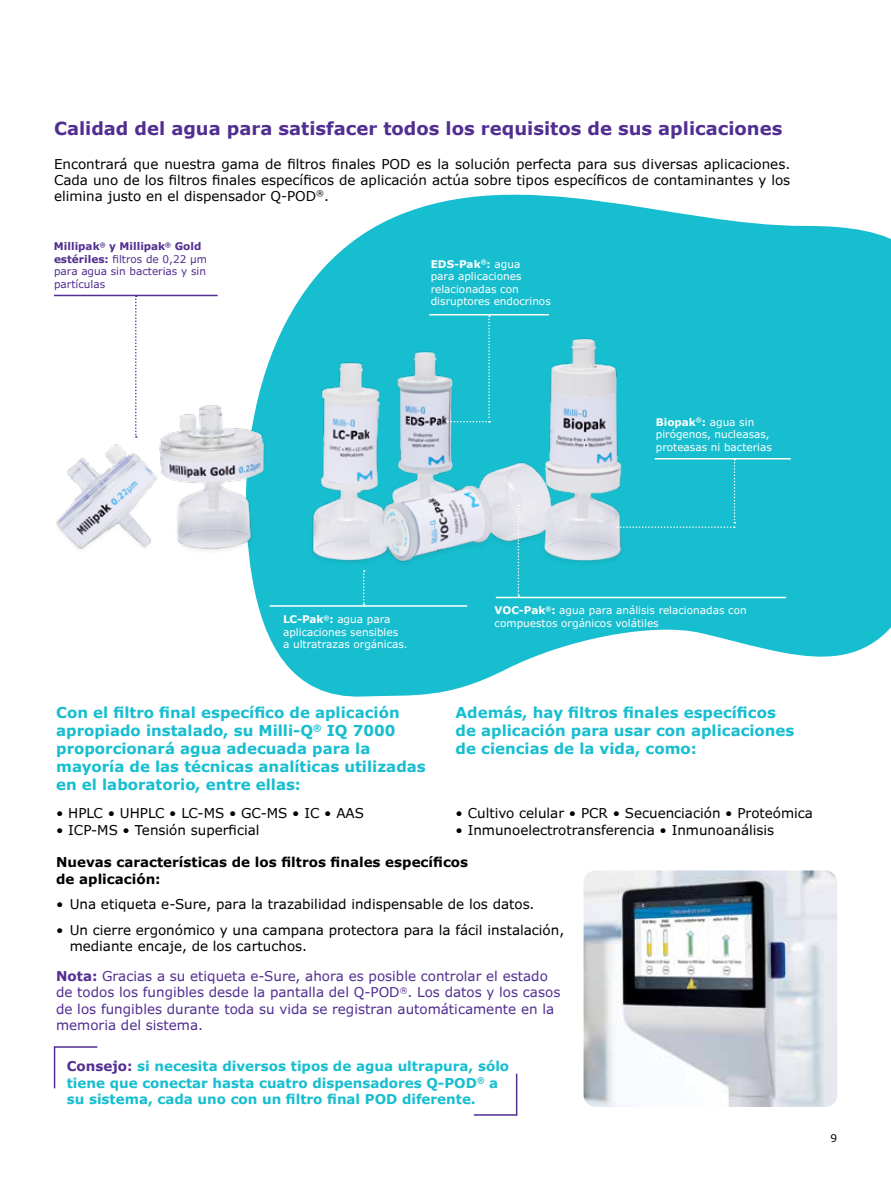
<style>
.page{position:relative;width:891px;height:1188px;background:#fff}
.page>*{position:absolute;margin:0;border:0;box-sizing:border-box;transform-origin:0 0}
.t1{font:700 18px "Verdana";color:#522e91}
.t2{font:700 15px/18px "Verdana Pro";color:#16becf}
.t3{font:13.5px/16.5px "Verdana Pro";color:#000}
.t4{font:13.5px/16.2px "Verdana";color:#000;text-align:justify}
.t5{font:13.5px/16.2px "Verdana Pro";color:#522e91}
.t6{font:700 13.5px/16.5px "Verdana Pro";color:#16becf}
.t7{font:700 13.5px/16.5px "Verdana Pro";color:#000}
.t8{font:10.5px/12.6px "Verdana Pro";color:#fff}
.t9{font:10.5px/12.6px "Verdana Pro";color:#522e91}
.t10{font:10.5px "Verdana Pro";color:#000}
.s1{font-weight:700}
.s2{color:#522e91}
</style>
<div class="page">
<svg style="left:253px;top:194px;width:638px;height:503px;fill:#16becf"></svg>
<img style="left:304px;top:330px;width:441px;height:253px">
<img style="left:56px;top:345px;width:212px;height:238px">
<svg style="left:135px;top:296px;width:2px;height:142px"></svg>
<svg style="left:447px;top:315px;width:43px;height:107px;background:#21bfcf"></svg>
<hr style="left:54px;top:295px;width:164px;height:1px;background:#522e91">
<hr style="left:429px;top:314px;width:120px;height:1px;background:#fff">
<hr style="left:655px;top:458px;width:136px;height:1px;background:#fff">
<svg style="left:363px;top:570px;width:2px;height:35px"></svg>
<svg style="left:518px;top:505px;width:1px;height:92px"></svg>
<div style="left:617px;top:459px;width:118px;height:69px;background:#16becf"></div>
<hr style="left:270px;top:605px;width:197px;height:2px;background:#fff">
<hr style="left:496px;top:597px;width:290px;height:1px;background:#fff">
<hr style="left:54px;top:1047px;width:1px;height:41px;background:#522e91">
<hr style="left:55px;top:1046px;width:42px;height:2px;background:#522e91">
<hr style="left:516px;top:1074px;width:1px;height:41px;background:#522e91">
<hr style="left:474px;top:1114px;width:43px;height:2px;background:#522e91">
<img style="left:584px;top:870px;width:253px;height:237px">
<h1 class="t1" style="left:54px;top:116px;width:730px">Calidad del agua para satisfacer todos los requisitos de sus aplicaciones</h1>
<p class="t4" style="left:54px;top:155px;width:738px">Encontrará que nuestra gama de filtros finales POD es la solución perfecta para sus diversas aplicaciones.<br>Cada uno de los filtros finales específicos de aplicación actúa sobre tipos específicos de contaminantes y los elimina justo en el dispensador Q-POD<sup>®</sup>.</p>
<p class="t9" style="left:54px;top:240px;width:155px"><span class="s1">Millipak</span><sup>®</sup> <span class="s1">y Millipak</span><sup>®</sup> <span class="s1">Gold estériles:</span> filtros de 0,22 µm para agua sin bacterias y sin partículas</p>
<p class="t8" style="left:431px;top:258px;width:122px"><span class="s1">EDS-Pak</span><sup>®</sup><span class="s1">:</span> agua<br>para aplicaciones relacionadas con disruptores endocrinos</p>
<p class="t8" style="left:656px;top:416px;width:118px"><span class="s1">Biopak</span><sup>®</sup><span class="s1">:</span> agua sin pirógenos, nucleasas, proteasas ni bacterias</p>
<p class="t8" style="left:283px;top:613px;width:126px"><span class="s1">LC-Pak</span><sup>®</sup><span class="s1">:</span> agua para aplicaciones sensibles<br>a ultratrazas orgánicas.</p>
<p class="t8" style="left:495px;top:604px;width:254px"><span class="s1">VOC-Pak</span><sup>®</sup><span class="s1">:</span> agua para análisis relacionadas con compuestos orgánicos volátiles</p>
<p class="t2" style="left:56px;top:703px;width:371px">Con el filtro final específico de aplicación apropiado instalado, su Milli-Q<sup>®</sup> IQ 7000 proporcionará agua adecuada para la mayoría de las técnicas analíticas utilizadas en el laboratorio, entre ellas:</p>
<p class="t3" style="left:56px;top:805px;width:309px">• HPLC • UHPLC • LC-MS • GC-MS • IC • AAS</p>
<p class="t3" style="left:56px;top:822px;width:205px">• ICP-MS • Tensión superficial</p>
<p class="t2" style="left:456px;top:703px;width:340px">Además, hay filtros finales específicos de aplicación para usar con aplicaciones de ciencias de la vida, como:</p>
<p class="t3" style="left:456px;top:805px;width:359px">• Cultivo celular • PCR • Secuenciación • Proteómica</p>
<p class="t3" style="left:456px;top:822px;width:320px">• Inmunoelectrotransferencia • Inmunoanálisis</p>
<p class="t7" style="left:56px;top:854px;width:414px">Nuevas características de los filtros finales específicos de aplicación:</p>
<p class="t3" style="left:56px;top:896px;width:480px">• Una etiqueta e-Sure, para la trazabilidad indispensable de los datos.</p>
<p class="t3" style="left:70px;top:922px;width:496px;text-indent:-14px">• Un cierre ergonómico y una campana protectora para la fácil instalación, mediante encaje, de los cartuchos.</p>
<p class="t5" style="left:56px;top:968px;width:506px"><span class="s1">Nota:</span> Gracias a su etiqueta e-Sure, ahora es posible controlar el estado de todos los fungibles desde la pantalla del Q-POD<sup>®</sup>. Los datos y los casos de los fungibles durante toda su vida se registran automáticamente en la memoria del sistema.</p>
<p class="t6" style="left:67px;top:1058px;width:444px"><span class="s2">Consejo:</span> si necesita diversos tipos de agua ultrapura, sólo tiene que conectar hasta cuatro dispensadores Q-POD<sup>®</sup> a su sistema, cada uno con un filtro final POD diferente.</p>
<p class="t10" style="left:830px;top:1131px;width:8px">9</p>
</div>
